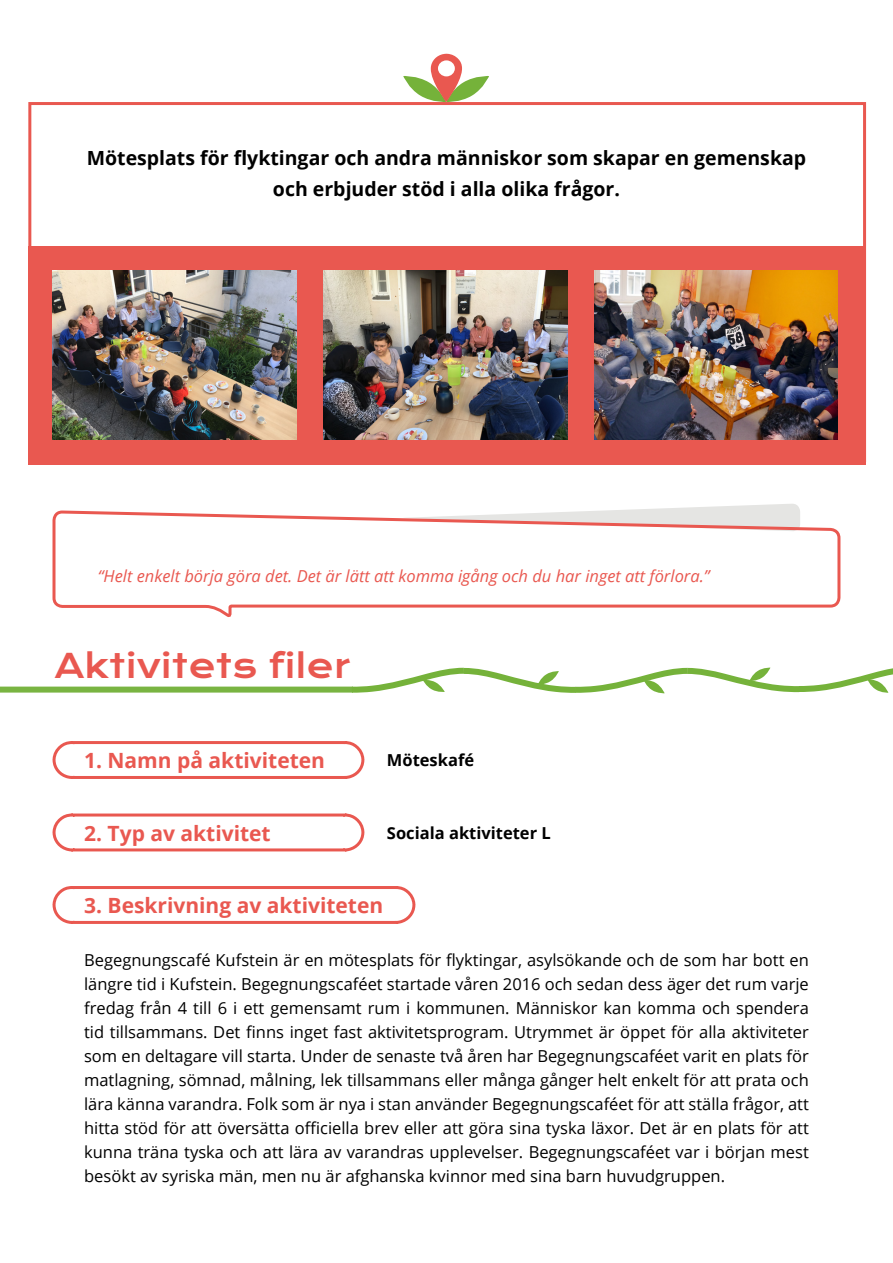
<style>
.page{position:relative;width:893px;height:1263px;background:#fff}
.page>*{position:absolute;margin:0;border:0;box-sizing:border-box;transform-origin:0 0}
.t1{font:33px "Krona One";color:#e95850}
.t2{font:700 21px "Open Sans";color:#e95850}
.t3{font:700 19.5px/31.5px "Open Sans";color:#000;text-align:center}
.t4{font:16.5px/24px "Open Sans";color:#000;text-align:justify}
.t5{font:italic 16.5px "Open Sans";color:#e95850}
.t6{font:700 16.5px "Open Sans";color:#000}
</style>
<div class="page">
<svg style="left:28px;top:102px;width:839px;height:360px"></svg>
<svg style="left:403px;top:54px;width:86px;height:49px"></svg>
<div style="left:0;top:687px;width:353px;height:6px;background:#79b442"></div>
<svg style="left:417px;top:667px;width:476px;height:27px"></svg>
<svg style="left:51px;top:510px;width:366px;height:414px"></svg>
<div style="left:28px;top:246px;width:838px;height:219px;background:#e95850"></div>
<img style="left:53px;top:270px;width:243px;height:169px">
<img style="left:324px;top:270px;width:243px;height:169px">
<img style="left:594px;top:270px;width:244px;height:169px">
<svg style="left:398px;top:504px;width:402px;height:8px"></svg>
<svg style="left:51px;top:512px;width:790px;height:105px"></svg>
<p class="t3" style="left:87px;top:142px;width:721px">Mötesplats för flyktingar och andra människor som skapar en gemenskap och erbjuder stöd i alla olika frågor.</p>
<p class="t5" style="left:98px;top:565px;width:613px">“Helt enkelt börja göra det. Det är lätt att komma igång och du har inget att förlora.”</p>
<p class="t1" style="left:54px;top:645px;width:298px">Aktivitets filer</p>
<p class="t2" style="left:84px;top:746px;width:242px">1. Namn på aktiviteten</p>
<p class="t2" style="left:84px;top:818px;width:188px">2. Typ av aktivitet</p>
<p class="t6" style="left:387px;top:749px;width:89px">Möteskafé</p>
<p class="t6" style="left:387px;top:821px;width:165px">Sociala aktiviteter L</p>
<p class="t2" style="left:84px;top:890px;width:301px">3. Beskrivning av aktiviteten</p>
<p class="t4" style="left:84px;top:948px;width:726px">Begegnungscafé Kufstein är en mötesplats för flyktingar, asylsökande och de som har bott en längre tid i Kufstein. Begegnungscaféet startade våren 2016 och sedan dess äger det rum varje fredag från 4 till 6 i ett gemensamt rum i kommunen. Människor kan komma och spendera tid tillsammans. Det finns inget fast aktivitetsprogram. Utrymmet är öppet för alla aktiviteter som en deltagare vill starta. Under de senaste två åren har Begegnungscaféet varit en plats för matlagning, sömnad, målning, lek tillsammans eller många gånger helt enkelt för att prata och lära känna varandra. Folk som är nya i stan använder Begegnungscaféet för att ställa frågor, att hitta stöd för att översätta officiella brev eller att göra sina tyska läxor. Det är en plats för att kunna träna tyska och att lära av varandras upplevelser. Begegnungscaféet var i början mest besökt av syriska män, men nu är afghanska kvinnor med sina barn huvudgruppen.</p>
</div>
